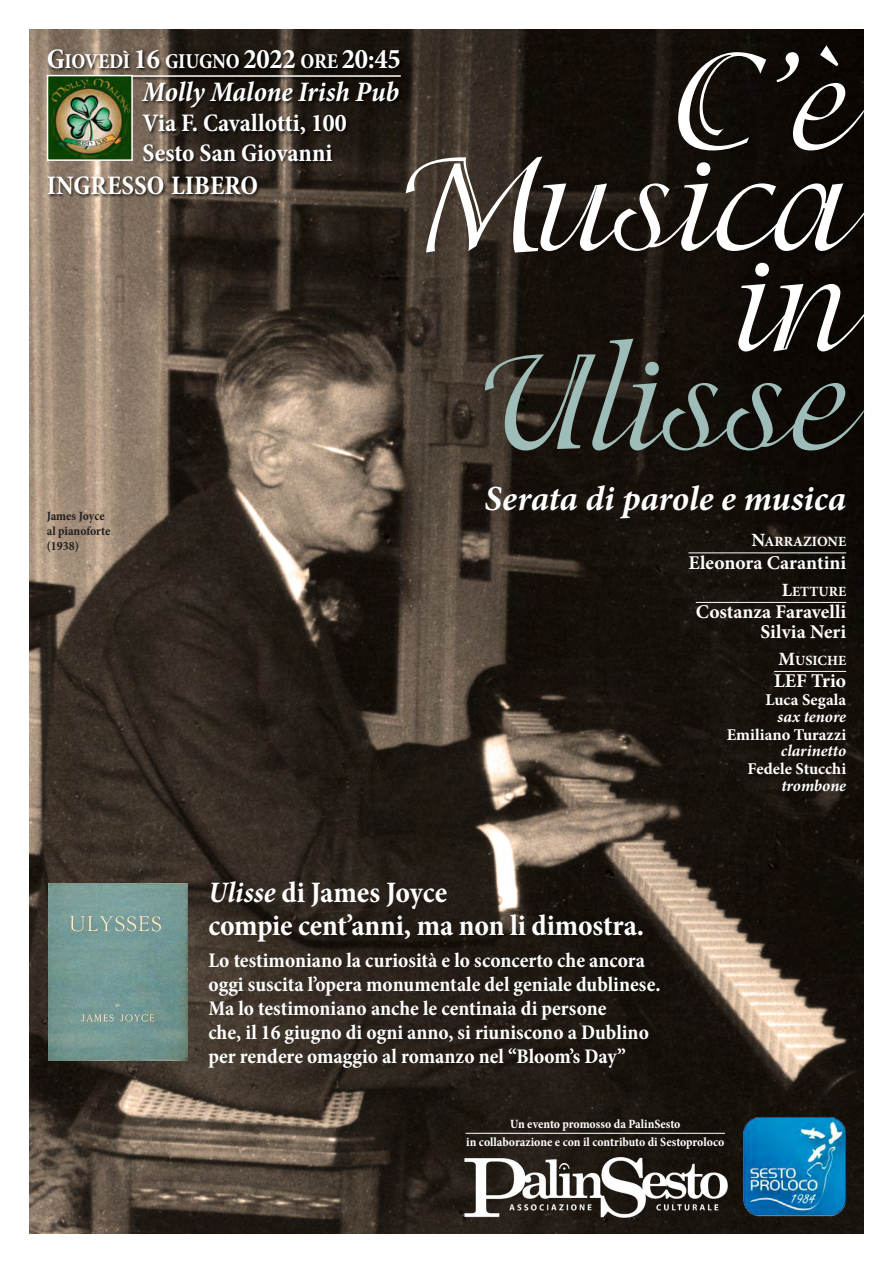
<style>
.page{position:relative;width:893px;height:1263px;background:#fff}
.page>*{position:absolute;margin:0;border:0;box-sizing:border-box;transform-origin:0 0}
.t1{font:italic 700 35.25px "Minion Pro";letter-spacing:-.005em;color:#fff}
.t2{font:700 condensed 30px/33px "Minion Pro";letter-spacing:-.005em;color:#fff}
.t3{font:italic 700 condensed 28.5px "Minion Pro";letter-spacing:-.005em;color:#fff}
.t4{font:700 condensed 27px "Minion Pro";color:#fff}
.t5{font:700 condensed 25.5px/30px "Minion Pro";color:#fff}
.t6{font:700 condensed 21.3px "Minion Pro";letter-spacing:-.015em;color:#fff}
.t7{font:700 condensed 21px/24px "Minion Pro";color:#fff}
.t8{font:700 19.5px/19.5px "Minion Pro";color:#fff;text-align:right}
.t9{font:700 16.5px "Minion Pro";color:#fff}
.t10{font:italic 700 16.5px "Minion Pro";letter-spacing:-.005em;color:#fff}
.t11{font:700 14.1px "Minion Pro";color:#fff}
.t12{font:700 condensed 12.75px/18px "Minion Pro";color:#fff;text-align:center}
.t13{font:700 condensed 12.75px/15px "Minion Pro";letter-spacing:-.005em;color:#231f20}
.s1{font-size:28.5px}
.s2{font-size:18.75px}
.s3{font-style:italic}
</style>
<div class="page">
<img style="left:30px;top:30px;width:833px;height:1203px">
<div style="left:755px;top:263px;width:14px;height:13px;background:#fff;border-radius:50%"></div>
<svg style="left:485px;top:284px;width:380px;height:166px;background:#302f2a"></svg>
<svg style="left:444px;top:157px;width:420px;height:96px"></svg>
<svg style="left:678px;top:45px;width:186px;height:105px;background:#35312d"></svg>
<img style="left:463px;top:1156px;width:266px;height:62px">
<img style="left:742px;top:1116px;width:105px;height:101px">
<img style="left:41px;top:874px;width:163px;height:204px">
<img style="left:49px;top:883px;width:139px;height:177px">
<img style="left:29px;top:38px;width:415px;height:267px">
<hr style="left:47px;top:75px;width:354px;height:2px;background:#fff">
<hr style="left:466px;top:1133px;width:259px;height:1px;background:#fff">
<hr style="left:688px;top:552px;width:158px;height:1px;background:#fff">
<hr style="left:696px;top:602px;width:150px;height:1px;background:#fff">
<hr style="left:774px;top:671px;width:72px;height:1px;background:#fff">
<img style="left:50px;top:78px;width:80px;height:80px">
<div style="left:47px;top:75px;width:86px;height:86px;border:2px solid #fff"></div>
<p class="t6" style="left:47px;top:53px;width:355px"><span class="s1">G</span>IOVEDÌ <span class="s1">16</span> GIUGNO <span class="s1">2022</span> ORE <span class="s1">20:45</span></p>
<h3 class="t3" style="left:142px;top:81px;width:258px">Molly Malone Irish Pub</h3>
<p class="t5" style="left:142px;top:109px;width:206px">Via F. Cavallotti, 100<br>Sesto San Giovanni</p>
<p class="t4" style="left:47px;top:175px;width:213px">INGRESSO LIBERO</p>
<p class="t13" style="left:47px;top:509px;width:65px">James Joyce al pianoforte (1938)</p>
<h1 class="t1" style="left:485px;top:486px;width:363px">Serata di parole e musica</h1>
<p class="t11" style="left:751px;top:537px;width:96px"><span class="s2">N</span>ARRAZIONE</p>
<p class="t8" style="left:688px;top:555px;width:159px">Eleonora Carantini</p>
<p class="t11" style="left:782px;top:586px;width:66px"><span class="s2">L</span>ETTURE</p>
<p class="t8" style="left:696px;top:604px;width:152px">Costanza Faravelli<br>Silvia Neri</p>
<p class="t11" style="left:778px;top:655px;width:69px"><span class="s2">M</span>USICHE</p>
<p class="t8" style="left:774px;top:673px;width:74px">LEF Trio</p>
<p class="t9" style="left:765px;top:694px;width:82px">Luca Segala</p>
<p class="t10" style="left:778px;top:710px;width:70px">sax tenore</p>
<p class="t9" style="left:727px;top:728px;width:121px">Emiliano Turazzi</p>
<p class="t10" style="left:781px;top:745px;width:67px">clarinetto</p>
<p class="t9" style="left:747px;top:763px;width:100px">Fedele Stucchi</p>
<p class="t10" style="left:781px;top:779px;width:66px">trombone</p>
<h2 class="t2" style="left:208px;top:878px;width:437px"><span class="s3">Ulisse</span> di James Joyce<br>compie cent’anni, ma non li dimostra.</h2>
<p class="t7" style="left:208px;top:949px;width:454px">Lo testimoniano la curiosità e lo sconcerto che ancora oggi suscita l’opera monumentale del geniale dublinese.<br>Ma lo testimoniano anche le centinaia di persone<br>che, il 16 giugno di ogni anno, si riuniscono a Dublino per rendere omaggio al romanzo nel “Bloom’s Day”</p>
<p class="t12" style="left:466px;top:1115px;width:260px">Un evento promosso da PalinSesto<br>in collaborazione e con il contributo di Sestoproloco</p>
</div>
